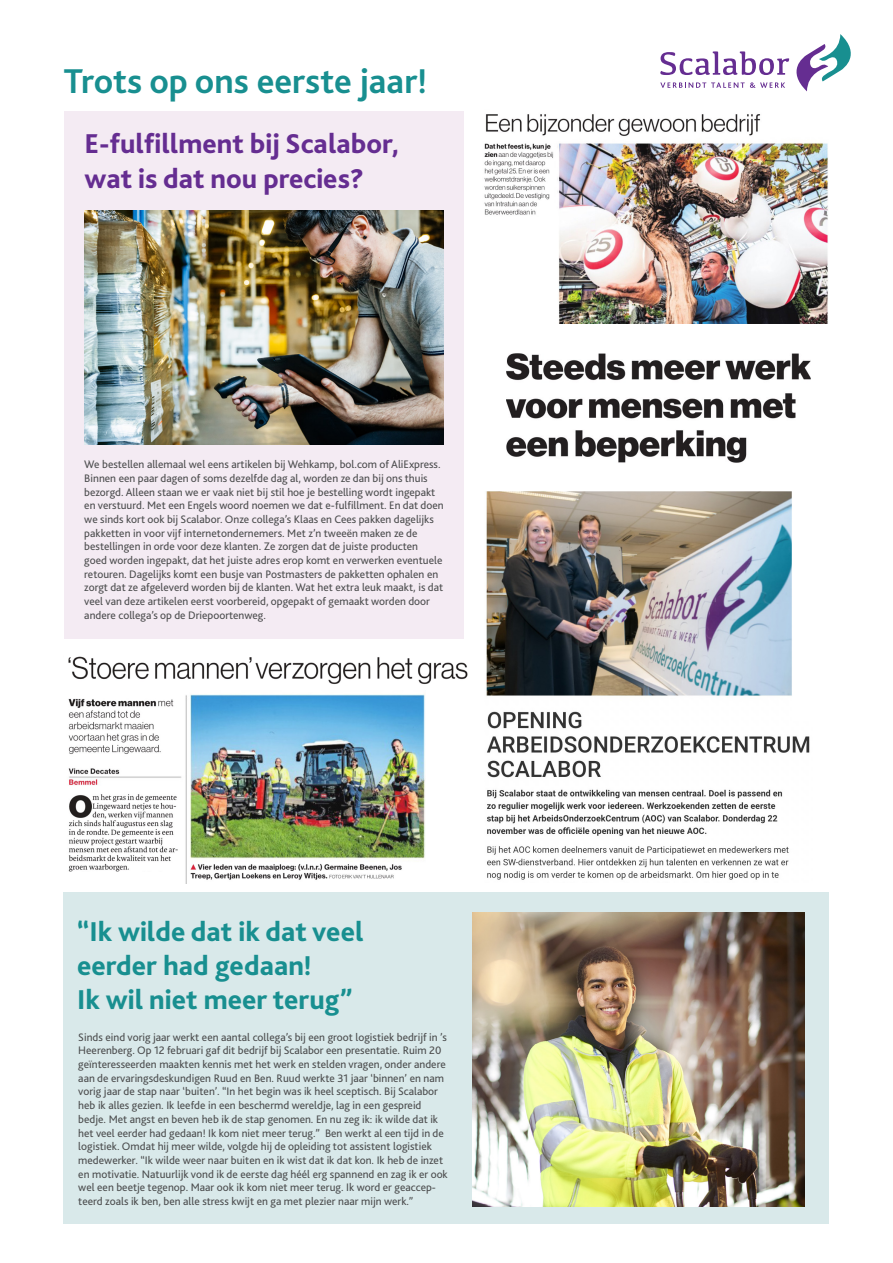
<style>
.page{position:relative;width:893px;height:1263px;background:#fff}
.page>*{position:absolute;margin:0;border:0;box-sizing:border-box;transform-origin:0 0}
.platte_tekst{font:700 36px "Bliss 2";color:#188f90}
.t1{font:800 28.5px "Bliss 2";color:#188f90}
.t2{font:800 28.5px "Bliss 2";color:#652d91}
.t3{font:11.4px/13.6px "Bliss 2";color:#4b4c4d}
</style>
<div class="page">
<svg style="left:660px;top:34px;width:191px;height:57px"></svg>
<div style="left:64px;top:112px;width:399px;height:527px;background:#f4ebf3"></div>
<img style="left:84px;top:211px;width:360px;height:233px">
<img style="left:255px;top:657px;width:213px;height:27px">
<img style="left:68px;top:656px;width:184px;height:24px">
<div style="left:64px;top:893px;width:765px;height:331px;background:#d9e9ea"></div>
<img style="left:472px;top:912px;width:333px;height:294px">
<img style="left:68px;top:694px;width:357px;height:189px">
<div style="left:64px;top:872px;width:119px;height:18px;background:#fff"></div>
<img style="left:486px;top:491px;width:324px;height:389px">
<img style="left:484px;top:114px;width:344px;height:210px">
<img style="left:506px;top:353px;width:305px;height:110px">
<p class="platte_tekst" style="left:64px;top:59px;width:365px">Trots op ons eerste jaar!</p>
<p class="t2" style="left:85px;top:126px;width:316px">E-fulfillment bij Scalabor,</p>
<p class="t2" style="left:85px;top:160px;width:281px">wat is dat nou precies?</p>
<p class="t3" style="left:84px;top:457px;width:361px">We bestellen allemaal wel eens artikelen bij Wehkamp, bol.com of AliExpress.<br>Binnen een paar dagen of soms dezelfde dag al, worden ze dan bij ons thuis bezorgd. Alleen staan we er vaak niet bij stil hoe je bestelling wordt ingepakt en verstuurd. Met een Engels woord noemen we dat e-fulfillment. En dat doen we sinds kort ook bij Scalabor. Onze collega’s Klaas en Cees pakken dagelijks pakketten in voor vijf internetondernemers. Met z’n tweeën maken ze de bestellingen in orde voor deze klanten. Ze zorgen dat de juiste producten goed worden ingepakt, dat het juiste adres erop komt en verwerken eventuele retouren. Dagelijks komt een busje van Postmasters de pakketten ophalen en zorgt dat ze afgeleverd worden bij de klanten. Wat het extra leuk maakt, is dat veel van deze artikelen eerst voorbereid, opgepakt of gemaakt worden door andere collega’s op de Driepoortenweg.</p>
<p class="t1" style="left:77px;top:914px;width:288px">“Ik wilde dat ik dat veel</p>
<p class="t1" style="left:77px;top:948px;width:236px">eerder had gedaan!</p>
<p class="t1" style="left:77px;top:982px;width:277px">Ik wil niet meer terug”</p>
<p class="t3" style="left:78px;top:1030px;width:371px">Sinds eind vorig jaar werkt een aantal collega’s bij een groot logistiek bedrijf in ’s Heerenberg. Op 12 februari gaf dit bedrijf bij Scalabor een presentatie. Ruim 20 geïnteresseerden maakten kennis met het werk en stelden vragen, onder andere aan de ervaringsdeskundigen Ruud en Ben. Ruud werkte 31 jaar ‘binnen’ en nam vorig jaar de stap naar ‘buiten’. “In het begin was ik heel sceptisch. Bij Scalabor heb ik alles gezien. Ik leefde in een beschermd wereldje, lag in een gespreid bedje. Met angst en beven heb ik de stap genomen. En nu zeg ik: ik wilde dat ik het veel eerder had gedaan! Ik kom niet meer terug.” Ben werkt al een tijd in de logistiek. Omdat hij meer wilde, volgde hij de opleiding tot assistent logistiek medewerker. “Ik wilde weer naar buiten en ik wist dat ik dat kon. Ik heb de inzet en motivatie. Natuurlijk vond ik de eerste dag héél erg spannend en zag ik er ook wel een beetje tegenop. Maar ook ik kom niet meer terug. Ik word er geaccep&shy;teerd zoals ik ben, ben alle stress kwijt en ga met plezier naar mijn werk.”</p>
</div>
